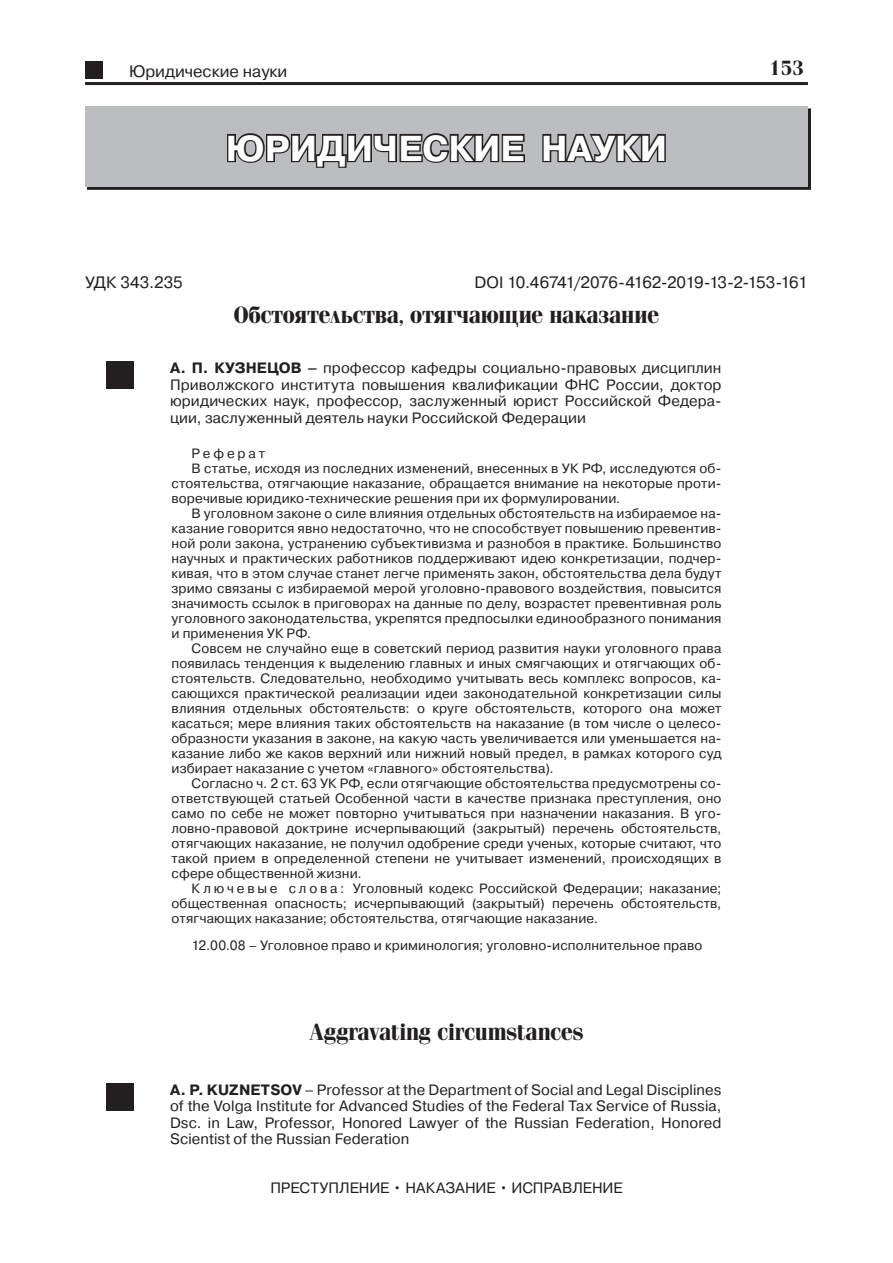
<style>
.page{position:relative;width:893px;height:1263px;background:#fff}
.page>*{position:absolute;margin:0;border:0;box-sizing:border-box;transform-origin:0 0}
.t1{font:700 36px "Pragmatica C";color:#fff}
.t2{font:700 24px "Simeiz";color:#231f20}
.t3{font:700 21px "Simeiz";color:#231f20}
.t4{font:16.5px "Pragmatica C";letter-spacing:-.045em;color:#231f20}
.t5{font:16.5px "Pragmatica C";color:#231f20}
.t6{font:15px/16.5px "Pragmatica C";letter-spacing:.005em;color:#231f20;text-align:justify}
.t7{font:13.5px "Pragmatica C";letter-spacing:.01em;color:#231f20}
.t8{font:13.5px "Pragmatica C";letter-spacing:.21em;color:#231f20}
.s1{font-weight:700}
</style>
<div class="page">
<hr style="left:85px;top:82px;width:723px;height:3px;background:#231f20">
<div style="left:85px;top:61px;width:17px;height:17px;background:#231f20"></div>
<div style="left:106px;top:361px;width:28px;height:28px;background:#231f20"></div>
<div style="left:87px;top:108px;width:723px;height:81px;background:#231f20"></div>
<div style="left:85px;top:106px;width:723px;height:81px;background:#bcbdc0"></div>
<svg style="left:227px;top:133px;width:298px;height:35px"></svg>
<svg style="left:542px;top:133px;width:124px;height:30px"></svg>
<div style="left:106px;top:1083px;width:28px;height:28px;background:#231f20"></div>
<p class="t5" style="left:129px;top:62px;width:160px">Юридические науки</p>
<h1 class="t1" style="left:226px;top:128px;width:443px">ЮРИДИЧЕСКИЕ НАУКИ</h1>
<h3 class="t3" style="left:769px;top:56px;width:36px">153</h3>
<p class="t5" style="left:85px;top:273px;width:99px">УДК 343.235</p>
<p class="t4" style="left:475px;top:273px;width:335px">DOI 10.46741/2076-4162-2019-13-2-153-161</p>
<h2 class="t2" style="left:234px;top:302px;width:427px">Обстоятельства, отягчающие наказание</h2>
<p class="t6" style="left:170px;top:360px;width:553px"><span class="s1">А. П. КУЗНЕЦОВ –</span> профессор кафедры социально-правовых дисциплин Приволжского института повышения квалификации ФНС России, доктор юридических наук, профессор, заслуженный юрист Российской Федера&shy;ции, заслуженный деятель науки Российской Федерации</p>
<p class="t8" style="left:191px;top:446px;width:75px">Реферат</p>
<p class="t7" style="left:191px;top:461px;width:531px">В статье, исходя из последних изменений, внесенных в УК РФ, исследуются об-</p>
<p class="t7" style="left:172px;top:476px;width:551px">стоятельства, отягчающие наказание, обращается внимание на некоторые проти-</p>
<p class="t7" style="left:172px;top:491px;width:450px">воречивые юридико-технические решения при их формулировании.</p>
<p class="t7" style="left:191px;top:506px;width:531px">В уголовном законе о силе влияния отдельных обстоятельств на избираемое на-</p>
<p class="t7" style="left:172px;top:521px;width:551px">казание говорится явно недостаточно, что не способствует повышению превентив-</p>
<p class="t7" style="left:172px;top:536px;width:551px">ной роли закона, устранению субъективизма и разнобоя в практике. Большинство</p>
<p class="t7" style="left:172px;top:551px;width:551px">научных и практических работников поддерживают идею конкретизации, подчер-</p>
<p class="t7" style="left:172px;top:566px;width:551px">кивая, что в этом случае станет легче применять закон, обстоятельства дела будут</p>
<p class="t7" style="left:172px;top:581px;width:551px">зримо связаны с избираемой мерой уголовно-правового воздействия, повысится</p>
<p class="t7" style="left:172px;top:596px;width:551px">значимость ссылок в приговорах на данные по делу, возрастет превентивная роль</p>
<p class="t7" style="left:172px;top:611px;width:551px">уголовного законодательства, укрепятся предпосылки единообразного понимания</p>
<p class="t7" style="left:172px;top:626px;width:141px">и применения УК РФ.</p>
<p class="t7" style="left:191px;top:641px;width:531px">Совсем не случайно еще в советский период развития науки уголовного права</p>
<p class="t7" style="left:172px;top:656px;width:551px">появилась тенденция к выделению главных и иных смягчающих и отягчающих об-</p>
<p class="t7" style="left:172px;top:671px;width:551px">стоятельств. Следовательно, необходимо учитывать весь комплекс вопросов, ка-</p>
<p class="t7" style="left:172px;top:686px;width:551px">сающихся практической реализации идеи законодательной конкретизации силы</p>
<p class="t7" style="left:172px;top:701px;width:551px">влияния отдельных обстоятельств: о круге обстоятельств, которого она может</p>
<p class="t7" style="left:172px;top:716px;width:551px">касаться; мере влияния таких обстоятельств на наказание (в том числе о целесо-</p>
<p class="t7" style="left:172px;top:731px;width:551px">образности указания в законе, на какую часть увеличивается или уменьшается на-</p>
<p class="t7" style="left:172px;top:746px;width:551px">казание либо же каков верхний или нижний новый предел, в рамках которого суд</p>
<p class="t7" style="left:172px;top:761px;width:384px">избирает наказание с учетом «главного» обстоятельства).</p>
<p class="t7" style="left:191px;top:776px;width:531px">Согласно ч. 2 ст. 63 УК РФ, если отягчающие обстоятельства предусмотрены со-</p>
<p class="t7" style="left:172px;top:791px;width:551px">ответствующей статьей Особенной части в качестве признака преступления, оно</p>
<p class="t7" style="left:172px;top:806px;width:551px">само по себе не может повторно учитываться при назначении наказания. В уго-</p>
<p class="t7" style="left:172px;top:821px;width:551px">ловно-правовой доктрине исчерпывающий (закрытый) перечень обстоятельств,</p>
<p class="t7" style="left:172px;top:836px;width:551px">отягчающих наказание, не получил одобрение среди ученых, которые считают, что</p>
<p class="t7" style="left:172px;top:851px;width:551px">такой прием в определенной степени не учитывает изменений, происходящих в</p>
<p class="t7" style="left:172px;top:866px;width:192px">сфере общественной жизни.</p>
<p class="t7" style="left:191px;top:881px;width:531px">К л ю ч е в ы е с л о в а : Уголовный кодекс Российской Федерации; наказание;</p>
<p class="t7" style="left:172px;top:896px;width:551px">общественная опасность; исчерпывающий (закрытый) перечень обстоятельств,</p>
<p class="t7" style="left:172px;top:911px;width:428px">отягчающих наказание; обстоятельства, отягчающие наказание.</p>
<p class="t7" style="left:191px;top:937px;width:512px">12.00.08 – Уголовное право и криминология; уголовно-исполнительное право</p>
<h2 class="t2" style="left:309px;top:1019px;width:276px">Aggravating circumstances</h2>
<p class="t6" style="left:170px;top:1081px;width:553px"><span class="s1">A. P. KUZNETSOV</span> – Professor at the Department of Social and Legal Disciplines of the Volga Institute for Advanced Studies of the Federal Tax Service of Russia, Dsc. in Law, Professor, Honored Lawyer of the Russian Federation, Honored Scientist of the Russian Federation</p>
<p class="t6" style="left:270px;top:1180px;width:354px">ПРЕСТУПЛЕНИЕ • НАКАЗАНИЕ • ИСПРАВЛЕНИЕ</p>
</div>
